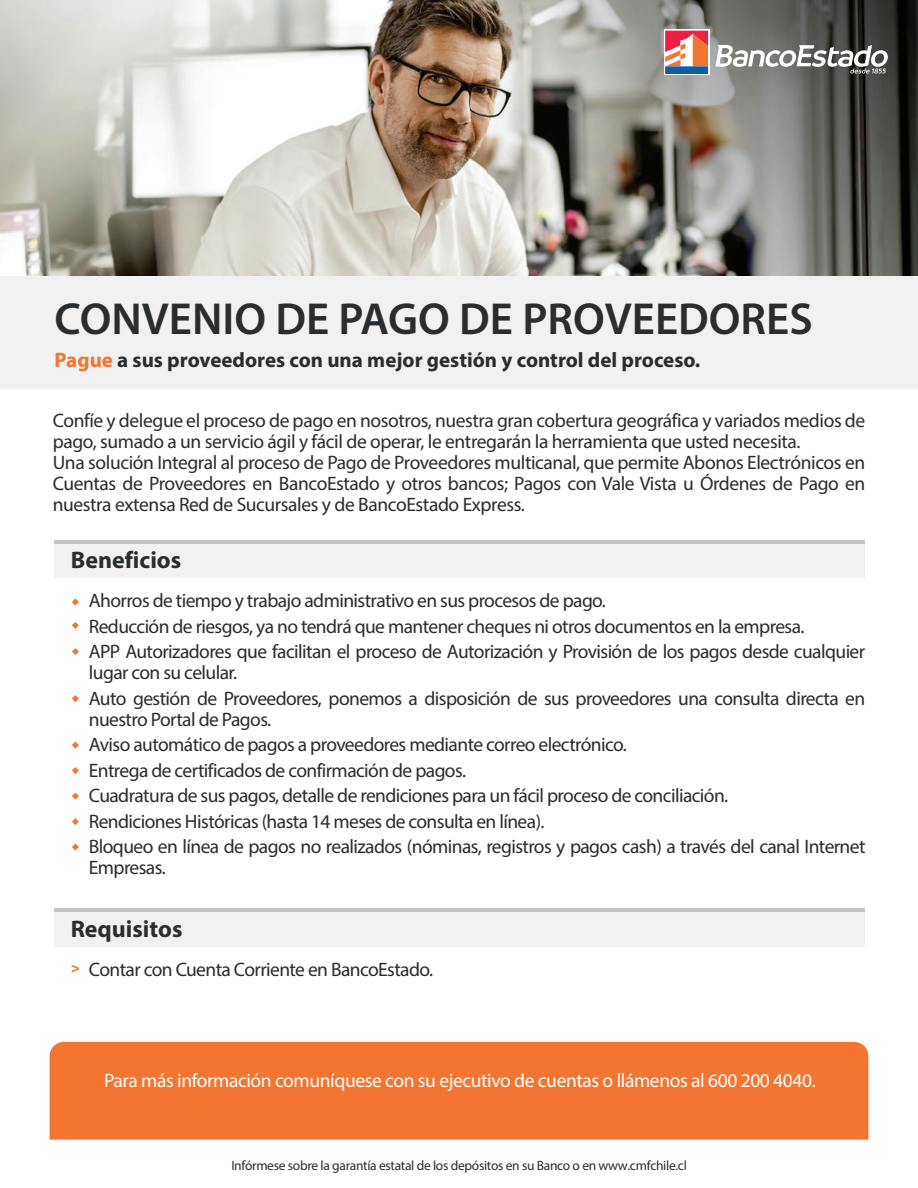
<style>
.page{position:relative;width:918px;height:1188px;background:#fff}
.page>*{position:absolute;margin:0;border:0;box-sizing:border-box;transform-origin:0 0}
.t1{font:600 45px "Myriad Pro";color:#292d2f}
.t2{font:700 24px "Myriad Pro";color:#292d2f}
.t3{font:700 21px "Myriad Pro";color:#292d2f}
.t4{font:19.5px/25.5px "Myriad Pro";letter-spacing:-.03em;color:#292d2f}
.t5{font:19.5px "Myriad Pro";letter-spacing:-.02em;color:#fff}
.t6{font:13.5px "Myriad Pro";letter-spacing:-.02em;color:#292d2f}
.s1{color:#f37531}
</style>
<div class="page">
<img style="left:0;top:0;width:487px;height:276px">
<img style="left:487px;top:0;width:431px;height:276px">
<svg style="left:72px;top:598px;width:7px;height:7px"></svg>
<svg style="left:72px;top:622px;width:7px;height:7px"></svg>
<svg style="left:72px;top:648px;width:7px;height:7px"></svg>
<svg style="left:72px;top:695px;width:7px;height:7px"></svg>
<svg style="left:72px;top:742px;width:7px;height:7px"></svg>
<svg style="left:72px;top:767px;width:7px;height:7px"></svg>
<svg style="left:72px;top:793px;width:7px;height:7px"></svg>
<svg style="left:72px;top:818px;width:7px;height:7px"></svg>
<svg style="left:72px;top:844px;width:7px;height:7px"></svg>
<div style="left:54px;top:544px;width:811px;height:34px;background:#f0f1f0"></div>
<hr style="left:54px;top:540px;width:811px;height:4px;background:#c2c3c3">
<div style="left:54px;top:912px;width:811px;height:35px;background:#f0f1f0"></div>
<hr style="left:54px;top:908px;width:811px;height:4px;background:#c2c3c3">
<svg style="left:72px;top:965px;width:7px;height:8px"></svg>
<div style="left:50px;top:1042px;width:818px;height:98px;background:#f37531"></div>
<div style="left:0;top:276px;width:918px;height:113px;background:#f0f1f0"></div>
<svg style="left:715px;top:45px;width:174px;height:29px"></svg>
<svg style="left:664px;top:30px;width:45px;height:45px"></svg>
<svg style="left:665px;top:31px;width:43px;height:43px"></svg>
<h1 class="t1" style="left:54px;top:292px;width:760px">CONVENIO DE PAGO DE PROVEEDORES</h1>
<p class="t3" style="left:54px;top:352px;width:647px"><span class="s1">Pague</span> a sus proveedores con una mejor gestión y control del proceso.</p>
<p class="t4" style="left:53px;top:411px;width:814px;line-height:21px">Confíe y delegue el proceso de pago en nosotros, nuestra gran cobertura geográfica y variados medios de pago, sumado a un servicio ágil y fácil de operar, le entregarán la herramienta que usted necesita.<br>Una solución Integral al proceso de Pago de Proveedores multicanal, que permite Abonos Electrónicos en Cuentas de Proveedores en BancoEstado y otros bancos; Pagos con Vale Vista u Órdenes de Pago en nuestra extensa Red de Sucursales y de BancoEstado Express.</p>
<p class="t2" style="left:71px;top:551px;width:112px">Beneficios</p>
<p class="t4" style="left:89px;top:589px;width:778px">Ahorros de tiempo y trabajo administrativo en sus procesos de pago.<br>Reducción de riesgos, ya no tendrá que mantener cheques ni otros documentos en la empresa.<br>APP Autorizadores que facilitan el proceso de Autorización y Provisión de los pagos desde cualquier</p>
<p class="t4" style="left:89px;top:661px;width:778px">lugar con su celular.<br>Auto gestión de Proveedores, ponemos a disposición de sus proveedores una consulta directa en</p>
<p class="t4" style="left:89px;top:708px;width:778px">nuestro Portal de Pagos.<br>Aviso automático de pagos a proveedores mediante correo electrónico.<br>Entrega de certificados de confirmación de pagos.<br>Cuadratura de sus pagos, detalle de rendiciones para un fácil proceso de conciliación.<br>Rendiciones Históricas (hasta 14 meses de consulta en línea).<br>Bloqueo en línea de pagos no realizados (nóminas, registros y pagos cash) a través del canal Internet</p>
<p class="t4" style="left:89px;top:856px;width:78px">Empresas.</p>
<p class="t2" style="left:71px;top:920px;width:113px">Requisitos</p>
<p class="t4" style="left:89px;top:958px;width:346px">Contar con Cuenta Corriente en BancoEstado.</p>
<p class="t5" style="left:104px;top:1073px;width:713px">Para más información comuníquese con su ejecutivo de cuentas o llámenos al 600 200 4040.</p>
<p class="t6" style="left:231px;top:1160px;width:457px">Infórmese sobre la garantía estatal de los depósitos en su Banco o en www.cmfchile.cl</p>
</div>
